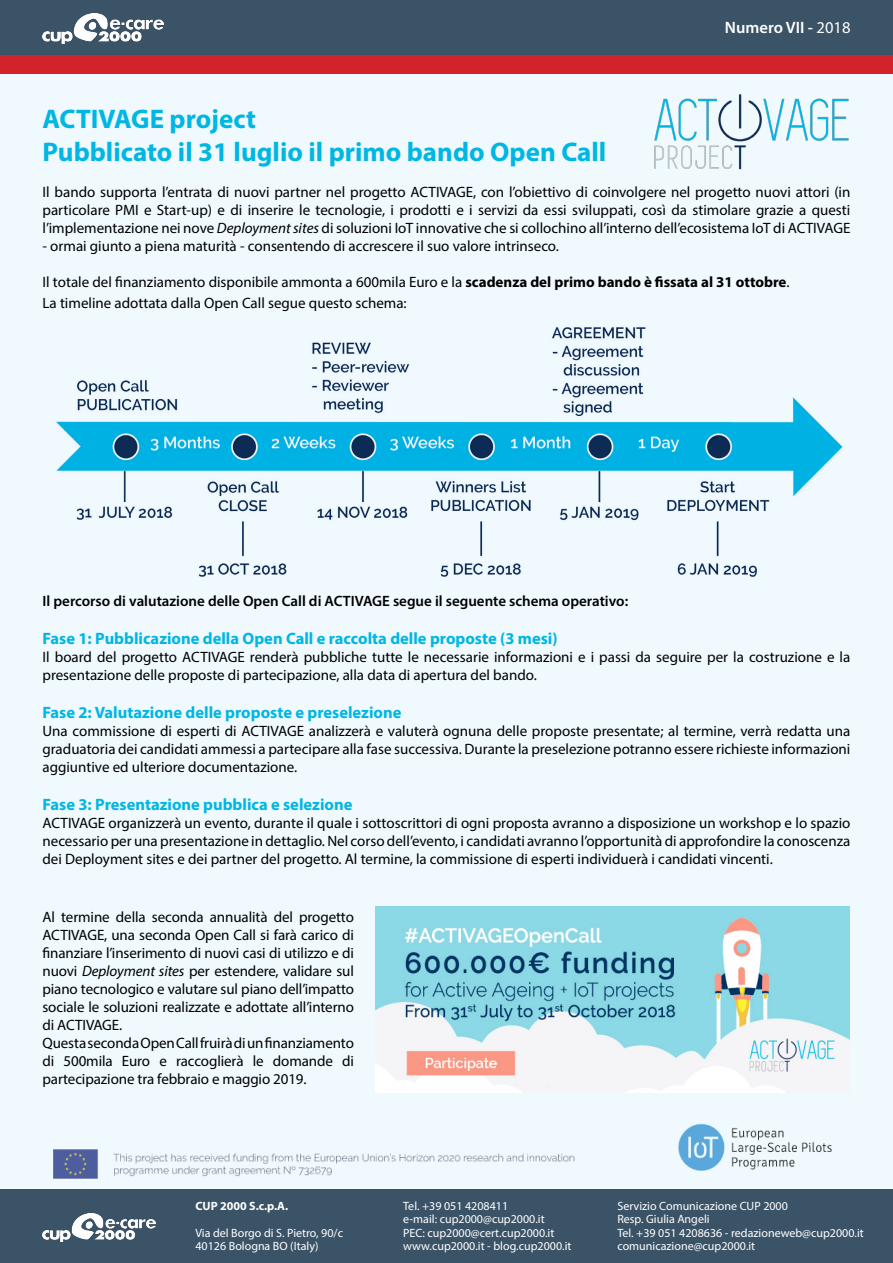
<style>
.page{position:relative;width:893px;height:1263px;background:#fff}
.page>*{position:absolute;margin:0;border:0;box-sizing:border-box;transform-origin:0 0}
.t1{font:700 27px/32.4px "Myriad Pro";color:#00b6e3}
.t2{font:700 16.5px "Myriad Pro";color:#00b6e3}
.t3{font:600 16.5px "Myriad Pro";color:#fff}
.t4{font:15px/18px "Myriad Pro";letter-spacing:-.005em;color:#000;text-align:justify}
.t5{font:600 15px "Myriad Pro";color:#000}
.t6{font:12px/13.5px "Myriad Pro";color:#fff}
.t7{font:700 12px "Myriad Pro";color:#fff}
.s1{font-weight:400}
.s2{font-style:italic}
.s3{font-weight:700}
</style>
<div class="page">
<div style="left:0;top:0;width:893px;height:55px;background:#3b5367"></div>
<img style="left:43px;top:14px;width:120px;height:30px">
<div style="left:0;top:73px;width:893px;height:1116px;background:#eff9fe"></div>
<div style="left:0;top:55px;width:893px;height:18px;background:#d2232a"></div>
<div style="left:0;top:1189px;width:893px;height:74px;background:#3b5367"></div>
<img style="left:43px;top:1213px;width:112px;height:28px">
<img style="left:654px;top:94px;width:195px;height:76px">
<img style="left:53px;top:1149px;width:522px;height:30px">
<img style="left:678px;top:1123px;width:154px;height:48px">
<img style="left:56px;top:327px;width:787px;height:250px">
<img style="left:376px;top:907px;width:474px;height:185px">
<p class="t3" style="left:725px;top:17px;width:127px">Numero VII - <span class="s1">2018</span></p>
<h1 class="t1" style="left:43px;top:102px;width:565px">ACTIVAGE project<br>Pubblicato il 31 luglio il primo bando Open Call</h1>
<p class="t4" style="left:43px;top:183px;width:809px">Il bando supporta l’entrata di nuovi partner nel progetto ACTIVAGE, con l’obiettivo di coinvolgere nel progetto nuovi attori (in particolare PMI e Start-up) e di inserire le tecnologie, i prodotti e i servizi da essi sviluppati, così da stimolare grazie a questi l’implementazione nei nove <span class="s2">Deployment sites</span> di soluzioni IoT innovative che si collochino all’interno dell’ecosistema IoT di ACTIVAGE</p>
<p class="t4" style="left:43px;top:237px;width:518px">- ormai giunto a piena maturità - consentendo di accrescere il suo valore intrinseco.</p>
<p class="t4" style="left:43px;top:271px;width:749px;line-height:21.6px">Il totale del finanziamento disponibile ammonta a 600mila Euro e la <span class="s3">scadenza del primo bando è fissata al 31 ottobre</span>.<br>La timeline adottata dalla Open Call segue questo schema:</p>
<p class="t5" style="left:43px;top:592px;width:587px">Il percorso di valutazione delle Open Call di ACTIVAGE segue il seguente schema operativo:</p>
<p class="t2" style="left:43px;top:628px;width:517px">Fase 1: Pubblicazione della Open Call e raccolta delle proposte (3 mesi)</p>
<p class="t4" style="left:43px;top:648px;width:809px">Il board del progetto ACTIVAGE renderà pubbliche tutte le necessarie informazioni e i passi da seguire per la costruzione e la presentazione delle proposte di partecipazione, alla data di apertura del bando.</p>
<p class="t2" style="left:43px;top:701px;width:360px">Fase 2: Valutazione delle proposte e preselezione</p>
<p class="t4" style="left:43px;top:721px;width:809px">Una commissione di esperti di ACTIVAGE analizzerà e valuterà ognuna delle proposte presentate; al termine, verrà redatta una graduatoria dei candidati ammessi a partecipare alla fase successiva. Durante la preselezione potranno essere richieste informazioni aggiuntive ed ulteriore documentazione.</p>
<p class="t2" style="left:43px;top:793px;width:311px">Fase 3: Presentazione pubblica e selezione</p>
<p class="t4" style="left:43px;top:813px;width:809px">ACTIVAGE organizzerà un evento, durante il quale i sottoscrittori di ogni proposta avranno a disposizione un workshop e lo spazio necessario per una presentazione in dettaglio. Nel corso dell’evento, i candidati avranno l’opportunità di approfondire la conoscenza dei Deployment sites e dei partner del progetto. Al termine, la commissione di esperti individuerà i candidati vincenti.</p>
<p class="t4" style="left:42px;top:908px;width:313px;text-align:left">Al termine della seconda annualità del progetto ACTIVAGE, una seconda Open Call si farà carico di finanziare l’inserimento di nuovi casi di utilizzo e di nuovi <span class="s2">Deployment sites</span> per estendere, validare sul piano tecnologico e valutare sul piano dell’impatto sociale le soluzioni realizzate e adottate all’interno di ACTIVAGE.<br>Questa seconda Open Call fruirà di un finanziamento di 500mila Euro e raccoglierà le domande di partecipazione tra febbraio e maggio 2019.</p>
<p class="t7" style="left:195px;top:1198px;width:94px">CUP 2000 S.c.p.A.</p>
<p class="t6" style="left:195px;top:1226px;width:149px">Via del Borgo di S. Pietro, 90/c<br>40126 Bologna BO (Italy)</p>
<p class="t6" style="left:403px;top:1199px;width:170px">Tel. +39 051 4208411<br>e-mail: cup2000@cup2000.it<br>PEC: cup2000@cert.cup2000.it www.cup2000.it - blog.cup2000.it</p>
<p class="t6" style="left:617px;top:1199px;width:248px">Servizio Comunicazione CUP 2000<br>Resp. Giulia Angeli<br>Tel. +39 051 4208636 - redazioneweb@cup2000.it comunicazione@cup2000.it</p>
</div>
